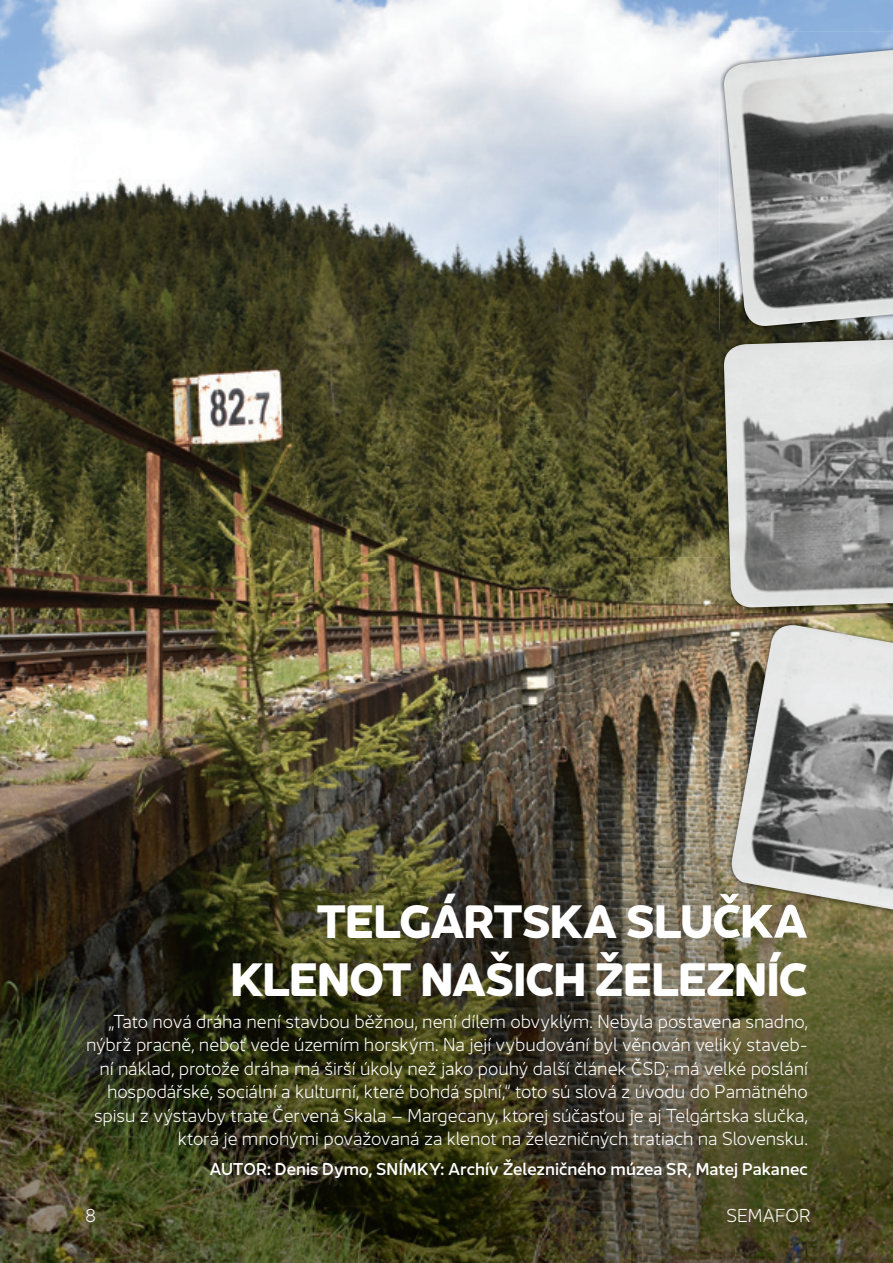
<style>
.page{position:relative;width:893px;height:1263px;background:#fff}
.page>*{position:absolute;margin:0;border:0;box-sizing:border-box;transform-origin:0 0}
.t1{font:700 45px/58.5px "Jano Sans Pro";letter-spacing:-.03em;color:#fff;text-align:right}
.t2{font:300 18px/23.4px "Jano Sans Pro";letter-spacing:-.005em;color:#fff;text-align:right}
.t3{font:500 16.5px "Jano Sans Pro";color:#fff}
</style>
<div class="page">
<img style="left:0;top:0;width:893px;height:557px">
<img style="left:0;top:557px;width:735px;height:706px">
<img style="left:735px;top:612px;width:158px;height:8px">
<img style="left:735px;top:943px;width:158px;height:320px">
<img style="left:318px;top:893px;width:409px;height:45px">
<img style="left:719px;top:31px;width:174px;height:581px">
<img style="left:723px;top:340px;width:170px;height:268px">
<img style="left:727px;top:620px;width:166px;height:323px">
<img style="left:727px;top:893px;width:80px;height:45px">
<img style="left:729px;top:625px;width:164px;height:284px">
<img style="left:719px;top:330px;width:174px;height:1px">
<img style="left:722px;top:50px;width:171px;height:278px">
<h1 class="t1" style="left:230px;top:887px;width:579px">TELGÁRTSKA SLUČKA<br>KLENOT NAŠICH ŽELEZNÍC</h1>
<p class="t2" style="left:86px;top:1009px;width:723px">„Tato nová dráha není stavbou běžnou, není dílem obvyklým. Nebyla postavena snadno, nýbrž pracně, neboť vede územím horským. Na její vybudování byl věnován veliký staveb&shy;ní náklad, protože dráha má širší úkoly než jako pouhý další článek ČSD; má velké poslání hospodářské, sociální a kulturní, které bohdá splní,“ toto sú slová z úvodu do Pamätného spisu z výstavby trate Červená Skala – Margecany, ktorej súčasťou je aj Telgártska slučka, ktorá je mnohými považovaná za klenot na železničných tratiach na Slovensku.</p>
<p class="t3" style="left:209px;top:1155px;width:600px">AUTOR: Denis Dymo, SNÍMKY: Archív Železničného múzea SR, Matej Pakanec</p>
<p class="t2" style="left:85px;top:1203px;width:12px">8</p>
<p class="t2" style="left:727px;top:1203px;width:86px">SEMAFOR</p>
</div>
